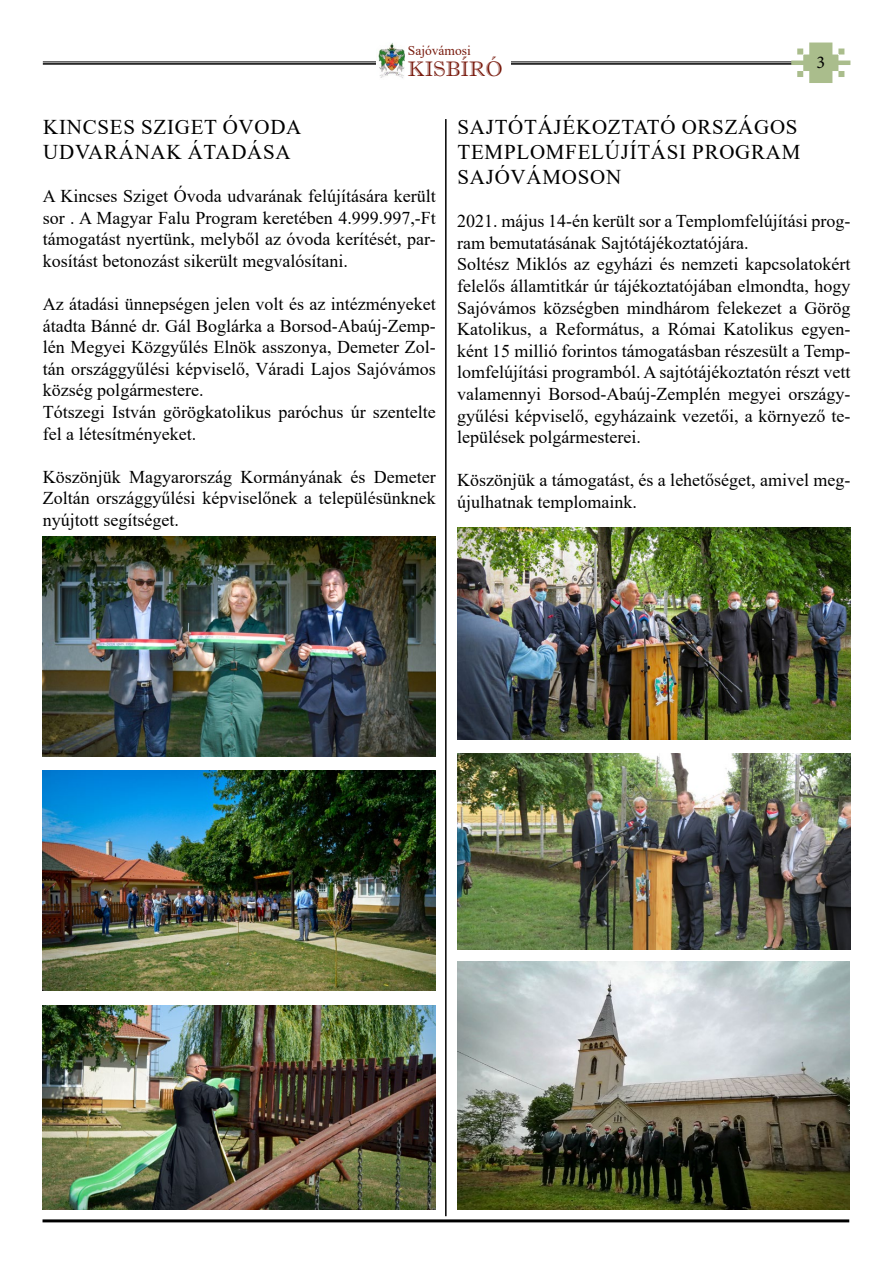
<style>
.page{position:relative;width:893px;height:1263px;background:#fff}
.page>*{position:absolute;margin:0;border:0;box-sizing:border-box;transform-origin:0 0}
.t1{font:21px/25.2px "Times New Roman";letter-spacing:.035em;color:#000}
.t2{font:21px "Imprint MT Shadow";color:#781a0d}
.t3{font:18px/21.6px "Times New Roman";color:#000}
.t4{font:18px "Minion Pro";color:#000}
.t5{font:13.5px "Times New Roman";color:#781a0d}
</style>
<div class="page">
<hr style="left:43px;top:1219px;width:806px;height:3px;background:#000">
<hr style="left:43px;top:62px;width:807px;height:1px;background:#000">
<hr style="left:43px;top:63px;width:807px;height:2px;background:#000">
<div style="left:404px;top:43px;width:107px;height:36px;background:#fff"></div>
<img style="left:377px;top:43px;width:27px;height:35px">
<svg style="left:791px;top:43px;width:59px;height:40px"></svg>
<hr style="left:445px;top:119px;width:2px;height:1097px;background:#000">
<img style="left:43px;top:771px;width:393px;height:220px">
<img style="left:43px;top:1005px;width:393px;height:205px">
<img style="left:43px;top:536px;width:393px;height:220px">
<img style="left:457px;top:962px;width:392px;height:248px">
<img style="left:457px;top:753px;width:393px;height:196px">
<img style="left:457px;top:527px;width:393px;height:213px">
<p class="t5" style="left:408px;top:41px;width:65px">Sajóvámosi</p>
<p class="t2" style="left:408px;top:56px;width:96px">KISBÍRÓ</p>
<p class="t4" style="left:817px;top:50px;width:10px">3</p>
<p class="t1" style="left:43px;top:113px;width:260px">KINCSES SZIGET ÓVODA<br>UDVARÁNAK ÁTADÁSA</p>
<p class="t3" style="left:43px;top:185px;width:395px;text-align:justify">A Kincses Sziget Óvoda udvarának felújítására került sor . A Magyar Falu Program keretében 4.999.997,-Ft támogatást nyertünk, melyből az óvoda kerítését, par&shy;kosítást betonozást sikerült megvalósítani.</p>
<p class="t3" style="left:43px;top:293px;width:395px">Az átadási ünnepségen jelen volt és az intézményeket átadta Bánné dr. Gál Boglárka a Borsod-Abaúj-Zemp&shy;lén Megyei Közgyűlés Elnök asszonya, Demeter Zol&shy;tán országgyűlési képviselő, Váradi Lajos Sajóvámos község polgármestere.<br>Tótszegi István görögkatolikus paróchus úr szentelte fel a létesítményeket.</p>
<p class="t3" style="left:43px;top:465px;width:395px;text-align:justify">Köszönjük Magyarország Kormányának és Demeter Zoltán országgyűlési képviselőnek a településünknek nyújtott segítséget.</p>
<p class="t1" style="left:457px;top:113px;width:345px">SAJTÓTÁJÉKOZTATÓ ORSZÁGOS<br>TEMPLOMFELÚJÍTÁSI PROGRAM<br>SAJÓVÁMOSON</p>
<p class="t3" style="left:457px;top:210px;width:395px">2021. május 14-én került sor a Templomfelújítási prog&shy;ram bemutatásának Sajtótájékoztatójára.<br>Soltész Miklós az egyházi és nemzeti kapcsolatokért felelős államtitkár úr tájékoztatójában elmondta, hogy Sajóvámos községben mindhárom felekezet a Görög Katolikus, a Református, a Római Katolikus egyen&shy;ként 15 millió forintos támogatásban részesült a Temp&shy;lomfelújítási programból. A sajtótájékoztatón részt vett valamennyi Borsod-Abaúj-Zemplén megyei ország - gyűlési képviselő, egyházaink vezetői, a környező te&shy;lepülések polgármesterei.</p>
<p class="t3" style="left:457px;top:469px;width:395px">Köszönjük a támogatást, és a lehetőséget, amivel meg&shy;újulhatnak templomaink.</p>
</div>
